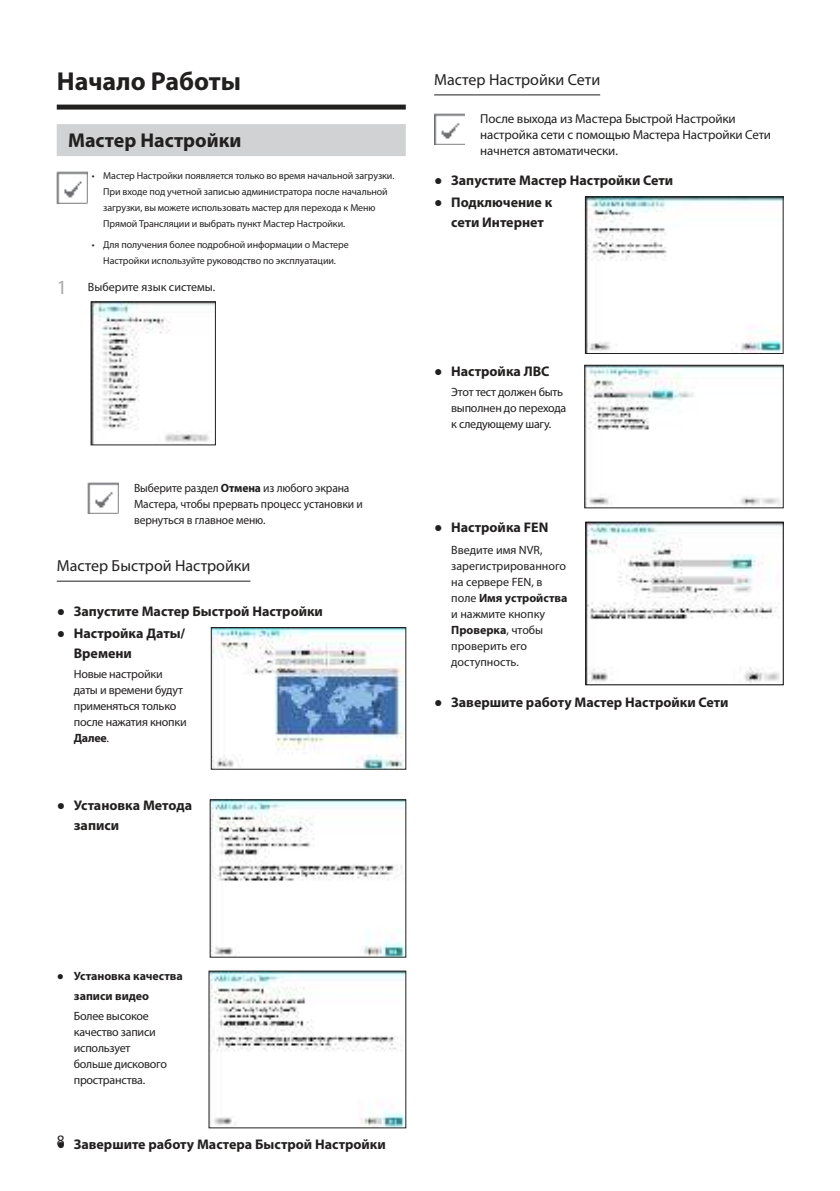
<style>
.page{position:relative;width:840px;height:1191px;background:#fff}
.page>*{position:absolute;margin:0;border:0;box-sizing:border-box;transform-origin:0 0}
.t1{font:700 26px "Myriad Pro";color:#221f1f}
.t2{font:700 20px "Myriad Pro";color:#221f1f}
.t3{font:16px "Myriad Pro";color:#221f1f}
.t4{font:16px "Myriad Pro";color:#221f1f;scale:.96 1}
.t5{font:700 14px/20px "Myriad Pro";color:#221f1f}
.t6{font:13px/16px "Myriad Pro";letter-spacing:-.01em;color:#221f1f}
.t7{font:12px/16px "Myriad Pro";letter-spacing:-.015em;color:#221f1f}
.t8{font:12px/16px "Myriad Pro";letter-spacing:-.015em;color:#221f1f;scale:.96 1}
.t9{font:700 12px/20px "Myriad Pro";color:#221f1f}
.t10{font:10px/16px "Myriad Pro";letter-spacing:-.01em;color:#221f1f}
.s1{font-size:20px;color:#a7a9ab}
.s2{font-weight:700}
.s3{font-family:"Arial";font-weight:400}
</style>
<div class="page">
<div style="left:57px;top:105px;width:348px;height:5px;background:#221f1f"></div>
<div style="left:57px;top:124px;width:348px;height:32px;background:#d1d2d4"></div>
<hr style="left:57px;top:581px;width:193px;height:1px;background:#221f1f">
<img style="left:57px;top:172px;width:30px;height:31px">
<img style="left:93px;top:304px;width:120px;height:139px">
<div style="left:91px;top:302px;width:124px;height:143px;border:1px solid #221f1f"></div>
<img style="left:88px;top:482px;width:30px;height:31px">
<img style="left:213px;top:629px;width:191px;height:138px">
<div style="left:211px;top:627px;width:195px;height:142px;border:1px solid #221f1f"></div>
<img style="left:212px;top:801px;width:192px;height:154px">
<img style="left:211px;top:973px;width:193px;height:153px">
<hr style="left:434px;top:94px;width:166px;height:1px;background:#221f1f">
<img style="left:434px;top:114px;width:30px;height:30px">
<img style="left:587px;top:198px;width:194px;height:154px">
<div style="left:585px;top:196px;width:198px;height:158px;border:1px solid #221f1f"></div>
<img style="left:586px;top:367px;width:195px;height:139px">
<div style="left:584px;top:365px;width:199px;height:143px;border:1px solid #221f1f"></div>
<img style="left:587px;top:524px;width:194px;height:159px">
<div style="left:585px;top:522px;width:198px;height:163px;border:1px solid #000"></div>
<h1 class="t1" style="left:57px;top:72px;width:185px">Начало Работы</h1>
<h2 class="t2" style="left:68px;top:132px;width:175px">Мастер Настройки</h2>
<p class="t10" style="left:103px;top:168px;width:292px;text-indent:-11px">• Мастер Настройки появляется только во время начальной загрузки.<br>При входе под учетной записью администратора после начальной загрузки, вы можете использовать мастер для перехода к Меню Прямой Трансляции и выбрать пункт Мастер Настройки.</p>
<p class="t10" style="left:92px;top:237px;width:258px;text-align:center">• Для получения более подробной информации о Мастере<br>Настройки используйте руководство по эксплуатации.</p>
<p class="t7" style="left:57px;top:279px;width:160px"><span class="s1">1</span> Выберите язык системы.</p>
<p class="t8" style="left:134px;top:480px;width:239px">Выберите раздел <span class="s2">Отмена</span> из любого экрана<br>Мастера, чтобы прервать процесс установки и вернуться в главное меню.</p>
<h3 class="t3" style="left:57px;top:558px;width:195px">Мастер Быстрой Настройки</h3>
<p class="t5" style="left:57px;top:602px;width:267px"><span class="s3">●</span> Запустите Мастер Быстрой Настройки</p>
<p class="t5" style="left:74px;top:624px;width:113px;text-indent:-17px"><span class="s3">●</span> Настройка Даты/<br>Времени</p>
<p class="t7" style="left:74px;top:666px;width:114px">Новые настройки даты и времени будут применяться только после нажатия кнопки<br><span class="s2">Далее</span>.</p>
<p class="t5" style="left:74px;top:796px;width:120px;text-indent:-17px"><span class="s3">●</span> Установка Метода записи</p>
<h3 class="t3" style="left:434px;top:72px;width:167px">Мастер Настройки Сети</h3>
<p class="t6" style="left:480px;top:111px;width:292px">После выхода из Мастера Быстрой Настройки настройка сети с помощью Мастера Настройки Сети начнется автоматически.</p>
<p class="t5" style="left:434px;top:172px;width:240px"><span class="s3">●</span> Запустите Мастер Настройки Сети</p>
<p class="t5" style="left:451px;top:193px;width:102px;text-indent:-17px"><span class="s3">●</span> Подключение к сети Интернет</p>
<p class="t5" style="left:434px;top:362px;width:117px"><span class="s3">●</span> Настройка ЛВС</p>
<p class="t7" style="left:451px;top:384px;width:117px">Этот тест должен быть выполнен до перехода к следующему шагу.</p>
<p class="t5" style="left:434px;top:519px;width:116px"><span class="s3">●</span> Настройка FEN</p>
<p class="t7" style="left:451px;top:543px;width:118px">Введите имя NVR, зарегистрированного на сервере FEN, в поле <span class="s2">Имя устройства </span>и нажмите кнопку<br><span class="s2">Проверка</span>, чтобы проверить его доступность.</p>
<p class="t5" style="left:434px;top:693px;width:296px"><span class="s3">●</span> Завершите работу Мастер Настройки Сети</p>
<p class="t9" style="left:74px;top:967px;width:111px;text-indent:-17px"><span class="s3">●</span> Установка качества записи видео</p>
<p class="t7" style="left:74px;top:1008px;width:95px">Более высокое качество записи использует больше дискового пространства.</p>
<h3 class="t4" style="left:57px;top:1133px;width:10px">8</h3>
<p class="t5" style="left:57px;top:1135px;width:330px"><span class="s3">●</span> Завершите работу Мастера Быстрой Настройки</p>
</div>
